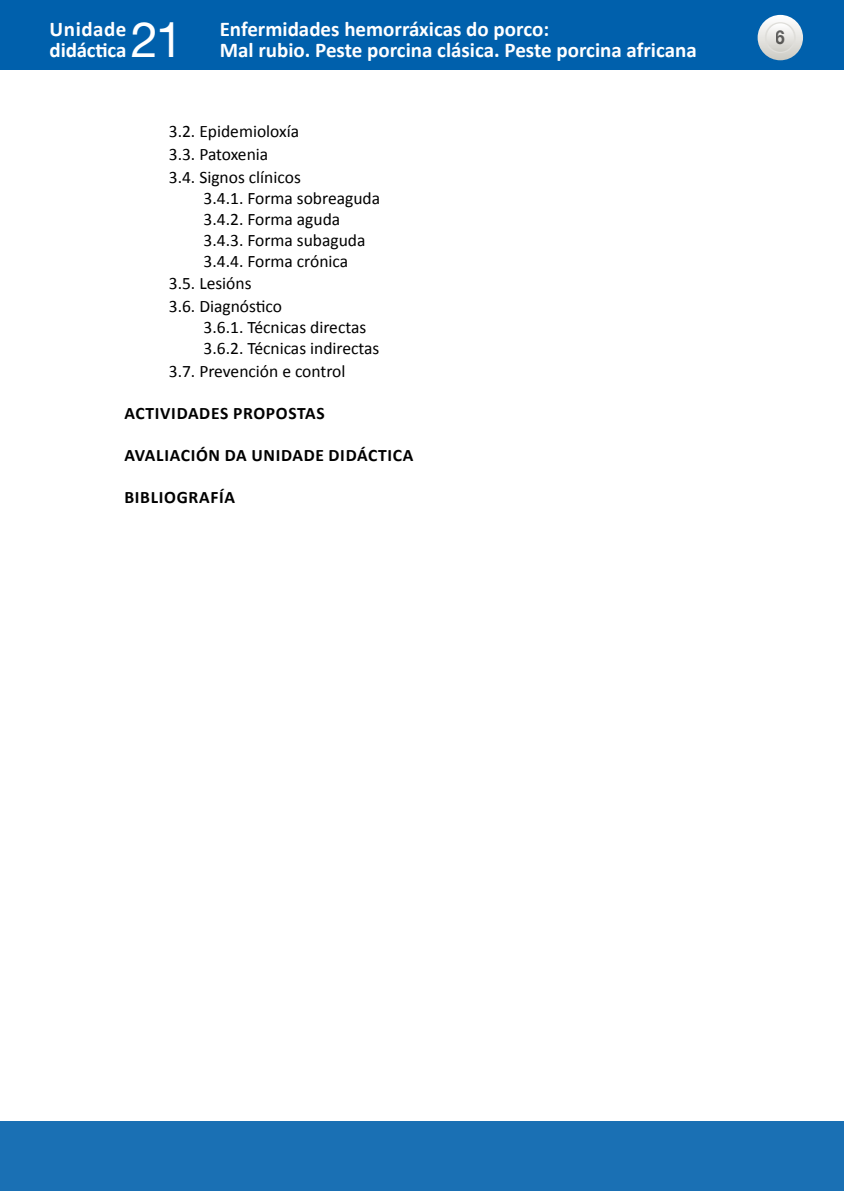
<style>
.page{position:relative;width:844px;height:1191px;background:#fff}
.page>*{position:absolute;margin:0;border:0;box-sizing:border-box;transform-origin:0 0}
.t1{font:49px "Helvetica Neue LT Std";color:#fff}
.t2{font:700 21px/21px "Calibri";color:#fff}
.t3{font:700 19.25px "Helvetica Neue LT Std";color:#000;scale:.9 1}
.t4{font:17.5px/21px "Calibri";color:#000}
.t5{font:700 17.5px "Calibri";letter-spacing:.04em;color:#000}
</style>
<div class="page">
<div style="left:0;top:1121px;width:843px;height:70px;background:#1a70b4"></div>
<div style="left:0;top:0;width:843px;height:69px;background:#0060ac"></div>
<svg style="left:757px;top:15px;width:45px;height:45px"></svg>
<svg style="left:765px;top:23px;width:29px;height:29px"></svg>
<div style="left:764px;top:22px;width:31px;height:31px;border:1px solid #dfdeda;border-radius:50%"></div>
<p class="t2" style="left:50px;top:18px;width:78px">Unidade didáctica</p>
<h1 class="t1" style="left:131px;top:11px;width:54px">21</h1>
<p class="t2" style="left:220px;top:18px;width:478px">Enfermidades hemorráxicas do porco:<br>Mal rubio. Peste porcina clásica. Peste porcina africana</p>
<p class="t4" style="left:169px;top:119px;width:134px;line-height:22.8px">3.2. Epidemioloxía<br>3.3. Patoxenia<br>3.4. Signos clínicos</p>
<p class="t4" style="left:203px;top:187px;width:178px">3.4.1. Forma sobreaguda<br>3.4.2. Forma aguda<br>3.4.3. Forma subaguda<br>3.4.4. Forma crónica</p>
<p class="t4" style="left:169px;top:271px;width:115px;line-height:22.8px">3.5. Lesións<br>3.6. Diagnóstico</p>
<p class="t4" style="left:203px;top:316px;width:177px">3.6.1. Técnicas directas<br>3.6.2. Técnicas indirectas</p>
<p class="t4" style="left:169px;top:360px;width:178px">3.7. Prevención e control</p>
<p class="t5" style="left:124px;top:401px;width:202px">ACTIVIDADES PROPOSTAS</p>
<p class="t5" style="left:124px;top:442px;width:290px">AVALIACIÓN DA UNIDADE DIDÁCTICA</p>
<p class="t5" style="left:124px;top:484px;width:112px">BIBLIOGRAFÍA</p>
<p class="t3" style="left:775px;top:26px;width:12px">6</p>
</div>
